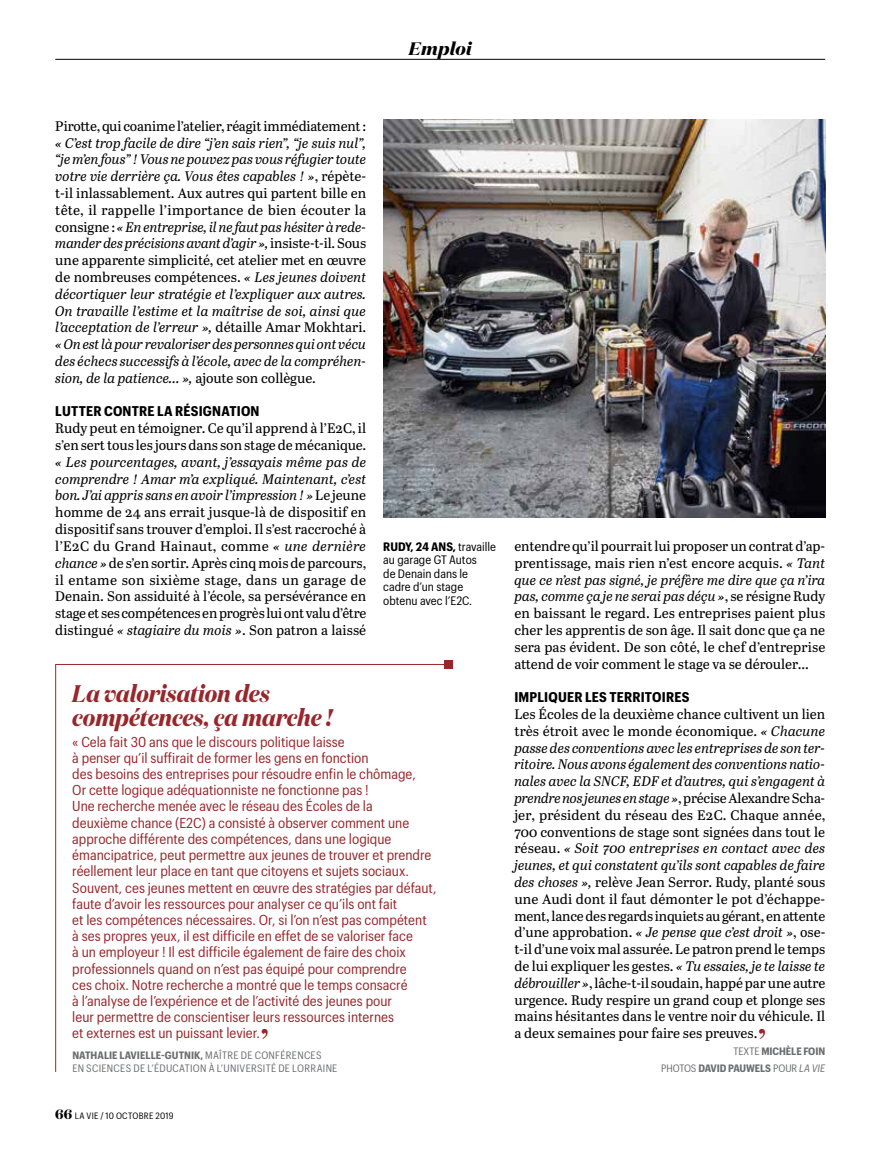
<style>
.page{position:relative;width:872px;height:1157px;background:#fff}
.page>*{position:absolute;margin:0;border:0;box-sizing:border-box;transform-origin:0 0}
.t1{font:800 37.5px "Abril Display";color:#98272b}
.t2{font:italic 700 24px/24px "Domaine Display";color:#98272b;scale:.9 1}
.t3{font:italic 700 18px "Domaine Display";letter-spacing:.02em;color:#000}
.t4{font:14.1px/16.2px "Graphik Compact";color:#98272b}
.t5{font:13.8px/16.8px "Abril Text";color:#000;text-align:justify}
.t6{font:italic 13.8px/16.8px "Abril Text";color:#000;text-align:justify}
.t7{font:700 13.8px "Graphik Compact";letter-spacing:.015em;color:#000}
.t8{font:12px/13.5px "Graphik Compact";color:#000}
.t9{font:700 10.5px "Graphik Compact";letter-spacing:-.005em;color:#6d6e71}
.t10{font:10.5px "Graphik Compact";letter-spacing:.025em;color:#6d6e71}
.t11{font:9px "Graphik Compact";letter-spacing:.03em;color:#000}
.s1{font-style:normal}
.s2{font-style:italic}
.s3{font-weight:700}
.s4{font-weight:400}
.s5{font-family:"Domaine Display";font-weight:700;font-size:13.5px}
.s6{font-weight:400;font-style:italic}
</style>
<div class="page">
<svg style="left:55px;top:664px;width:394px;height:408px"></svg>
<div style="left:444px;top:660px;width:8px;height:8px;background:#98272b"></div>
<img style="left:383px;top:119px;width:442px;height:398px">
<hr style="left:55px;top:59px;width:770px;height:1px;background:#000">
<h3 class="t3" style="left:409px;top:37px;width:64px">Emploi</h3>
<p class="t5" style="left:55px;top:117px;width:312px">Pirotte, qui coanime l’atelier, réagit immédiatement :</p>
<p class="t6" style="left:55px;top:134px;width:312px">« C’est trop facile de dire “j’en sais rien”, “je suis nul”, “je m’en fous” ! Vous ne pouvez pas vous réfugier toute votre vie derrière ça. Vous êtes capables ! »<span class="s1">, répète&shy;t-il inlassablement. Aux autres qui partent bille en tête, il rappelle l’importance de bien écouter la consigne :</span> « En entreprise, il ne faut pas hésiter à rede&shy;mander des précisions avant d’agir », <span class="s1">insiste-t-il. Sous une apparente simplicité, cet atelier met en œuvre de nombreuses compétences.</span> « Les jeunes doivent décortiquer leur stratégie et l’expliquer aux autres.<br>On travaille l’estime et la maîtrise de soi, ainsi que l’acceptation de l’erreur », <span class="s1">détaille Amar Mokhtari. </span>« On est là pour revaloriser des personnes qui ont vécu des échecs successifs à l’école, avec de la compréhen&shy;sion, de la patience… », <span class="s1">ajoute son collègue.</span></p>
<p class="t7" style="left:55px;top:401px;width:206px">LUTTER CONTRE LA RÉSIGNATION</p>
<p class="t5" style="left:55px;top:419px;width:312px">Rudy peut en témoigner. Ce qu’il apprend à l’E2C, il s’en sert tous les jours dans son stage de mécanique.</p>
<p class="t5" style="left:55px;top:453px;width:312px"><span class="s2">« Les pourcentages, avant, j’essayais même pas de comprendre ! Amar m’a expliqué. Maintenant, c’est bon. J’ai appris sans en avoir l’impression ! »</span> Le jeune homme de 24 ans errait jusque-là de dispositif en dispositif sans trouver d’emploi. Il s’est raccroché à l’E2C du Grand Hainaut, comme <span class="s2">« une dernière chance »</span> de s’en sortir. Après cinq mois de parcours, il entame son sixième stage, dans un garage de Denain. Son assiduité à l’école, sa persévérance en stage et ses compétences en progrès lui ont valu d’être distingué <span class="s2">« stagiaire du mois »</span>. Son patron a laissé</p>
<p class="t8" style="left:383px;top:539px;width:114px"><span class="s3">RUDY, 24 ANS,</span> travaille au garage GT Autos<br>de Denain dans le cadre d’un stage obtenu avec l’E2C.</p>
<h2 class="t2" style="left:72px;top:681px;width:290px">La valorisation des compétences, ça marche !</h2>
<p class="t4" style="left:72px;top:732px;width:365px">« Cela fait 30 ans que le discours politique laisse<br>à penser qu’il suffirait de former les gens en fonction<br>des besoins des entreprises pour résoudre enfin le chômage,<br>Or cette logique adéquationniste ne fonctionne pas !<br>Une recherche menée avec le réseau des Écoles de la<br>deuxième chance (E2C) a consisté à observer comment une approche différente des compétences, dans une logique émancipatrice, peut permettre aux jeunes de trouver et prendre réellement leur place en tant que citoyens et sujets sociaux.<br>Souvent, ces jeunes mettent en œuvre des stratégies par défaut, faute d’avoir les ressources pour analyser ce qu’ils ont fait<br>et les compétences nécessaires. Or, si l’on n’est pas compétent à ses propres yeux, il est difficile en effet de se valoriser face<br>à un employeur ! Il est difficile également de faire des choix professionnels quand on n’est pas équipé pour comprendre<br>ces choix. Notre recherche a montré que le temps consacré<br>à l’analyse de l’expérience et de l’activité des jeunes pour<br>leur permettre de conscientiser leurs ressources internes<br>et externes est un puissant levier.</p>
<p class="t9" style="left:72px;top:1047px;width:251px">NATHALIE LAVIELLE-GUTNIK, <span class="s4">MAÎTRE DE CONFÉRENCES</span></p>
<h1 class="t1" style="left:260px;top:1017px;width:11px">’</h1>
<p class="t10" style="left:72px;top:1061px;width:267px">EN SCIENCES DE L’ÉDUCATION À L’UNIVERSITÉ DE LORRAINE</p>
<p class="t11" style="left:55px;top:1109px;width:120px"><span class="s5">66</span> LA VIE / 10 octobre 2019</p>
<p class="t5" style="left:514px;top:537px;width:312px">entendre qu’il pourrait lui proposer un contrat d’ap&shy;prentissage, mais rien n’est encore acquis. <span class="s2">« Tant que ce n’est pas signé, je préfère me dire que ça n’ira pas, comme ça je ne serai pas déçu »</span>, se résigne Rudy en baissant le regard. Les entreprises paient plus cher les apprentis de son âge. Il sait donc que ça ne sera pas évident. De son côté, le chef d’entreprise attend de voir comment le stage va se dérouler…</p>
<p class="t7" style="left:514px;top:687px;width:177px">IMPLIQUER LES TERRITOIRES</p>
<p class="t5" style="left:514px;top:705px;width:312px">Les Écoles de la deuxième chance cultivent un lien très étroit avec le monde économique. <span class="s2">« Chacune passe des conventions avec les entreprises de son ter&shy;ritoire. Nous avons également des conventions natio&shy;nales avec la SNCF, EDF et d’autres, qui s’engagent à prendre nos jeunes en stage »</span>, précise Alexandre Scha&shy;jer, président du réseau des E2C. Chaque année, 700 conventions de stage sont signées dans tout le réseau. <span class="s2">« Soit 700 entreprises en contact avec des jeunes, et qui constatent qu’ils sont capables de faire des choses »,</span> relève Jean Serror. Rudy, planté sous une Audi dont il faut démonter le pot d’échappe&shy;ment, lance des regards inquiets au gérant, en attente d’une approbation. <span class="s2">« Je pense que c’est droit »</span>, ose&shy;t-il d’une voix mal assurée. Le patron prend le temps de lui expliquer les gestes. <span class="s2">« Tu essaies, je te laisse te débrouiller »</span>, lâche-t-il soudain, happé par une autre urgence. Rudy respire un grand coup et plonge ses mains hésitantes dans le ventre noir du véhicule. Il a deux semaines pour faire ses preuves.</p>
<p class="t9" style="left:733px;top:1043px;width:93px"><span class="s4">TEXTE</span> MICHÈLE FOIN</p>
<h1 class="t1" style="left:757px;top:1017px;width:11px">’</h1>
<p class="t9" style="left:661px;top:1060px;width:166px"><span class="s4">PHOTOS</span> DAVID PAUWELS <span class="s4">POUR</span> <span class="s6">LA VIE</span></p>
</div>
